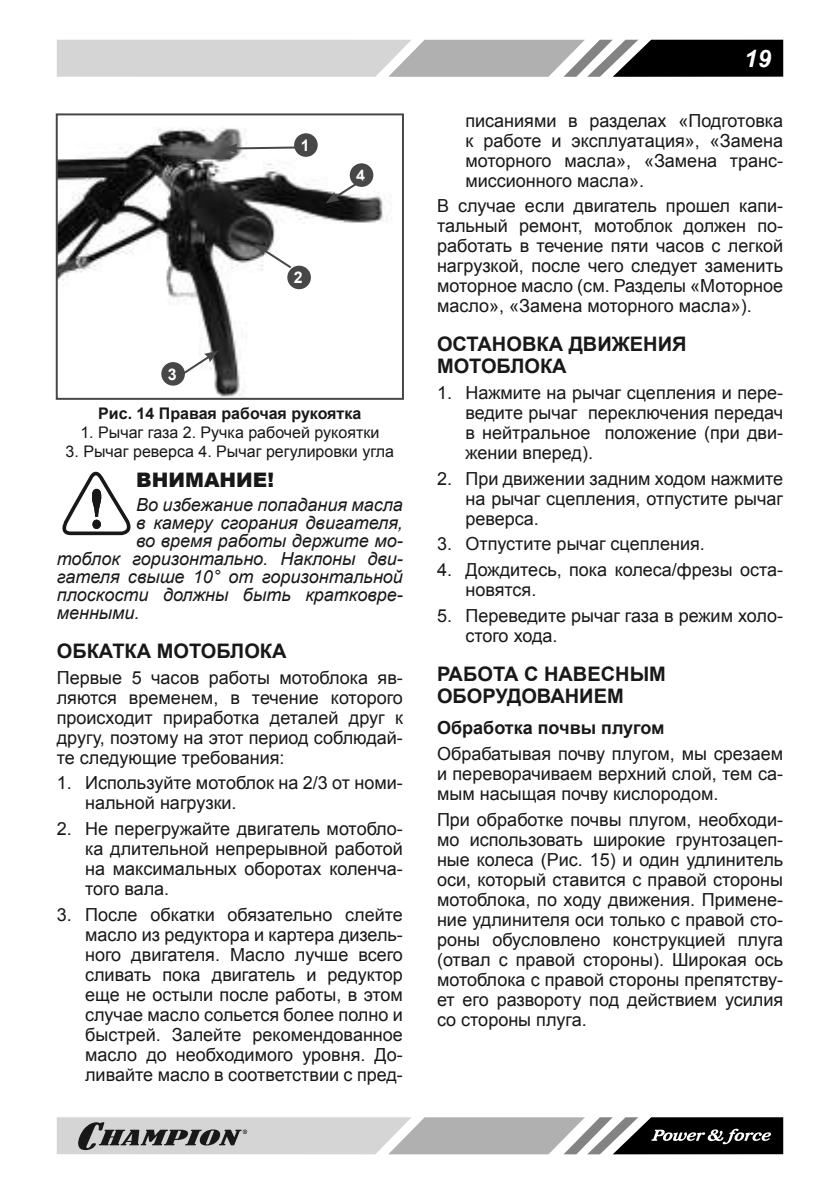
<style>
.page{position:relative;width:840px;height:1191px;background:#fff}
.page>*{position:absolute;margin:0;border:0;box-sizing:border-box;transform-origin:0 0}
.t1{font:italic 700 24px "Arial";color:#fff}
.t2{font:700 20px/22px "Arial";color:#181818}
.t3{font:900 20px "Arial";color:#181818}
.t4{font:18px/20px "Arial";color:#181818;text-align:justify}
.t5{font:italic 18px "Arial";color:#181818}
.t6{font:700 18px "Arial";color:#181818}
.t7{font:16px "Arial";color:#181818}
.t8{font:700 16px "Arial";color:#181818}
.t9{font:700 16px "Arial";color:#fff}
</style>
<div class="page">
<svg style="left:57px;top:40px;width:725px;height:37px;background:#a1a1a1"></svg>
<svg style="left:57px;top:1117px;width:725px;height:37px;background:#9b9b9b"></svg>
<img style="left:59px;top:128px;width:329px;height:269px">
<div style="left:56px;top:113px;width:348px;height:287px;border:2px solid #474747"></div>
<div style="left:294px;top:133px;width:23px;height:24px;background:#474747;border-radius:50%"></div>
<div style="left:349px;top:163px;width:24px;height:24px;background:#474747;border-radius:50%"></div>
<div style="left:287px;top:266px;width:24px;height:23px;background:#474747;border-radius:50%"></div>
<div style="left:161px;top:362px;width:24px;height:24px;background:#474747;border-radius:50%"></div>
<svg style="left:224px;top:143px;width:73px;height:10px"></svg>
<svg style="left:254px;top:244px;width:39px;height:26px"></svg>
<svg style="left:325px;top:177px;width:40px;height:27px"></svg>
<svg style="left:178px;top:350px;width:40px;height:28px"></svg>
<svg style="left:62px;top:472px;width:69px;height:63px"></svg>
<p class="t9" style="left:300px;top:136px;width:10px">1</p>
<p class="t9" style="left:294px;top:268px;width:10px">2</p>
<p class="t9" style="left:356px;top:166px;width:10px">4</p>
<p class="t9" style="left:168px;top:363px;width:10px">3</p>
<p class="t8" style="left:98px;top:403px;width:264px">Рис. 14 Правая рабочая рукоятка</p>
<p class="t7" style="left:80px;top:422px;width:300px">1. Рычаг газа 2. Ручка рабочей рукоятки</p>
<p class="t7" style="left:66px;top:441px;width:330px">3. Рычаг реверса 4. Рычаг регулировки угла</p>
<p class="t3" style="left:136px;top:465px;width:139px">ВНИМАНИЕ!</p>
<p class="t5" style="left:136px;top:493px;width:268px">Во избежание попадания масла</p>
<p class="t5" style="left:136px;top:511px;width:268px">в камеру сгорания двигателя,</p>
<p class="t5" style="left:136px;top:529px;width:268px">во время работы держите мо-</p>
<p class="t5" style="left:57px;top:547px;width:347px">тоблок горизонтально. Наклоны дви-</p>
<p class="t5" style="left:57px;top:565px;width:347px">гателя свыше 10° от горизонтальной</p>
<p class="t5" style="left:57px;top:583px;width:347px">плоскости должны быть кратковре-</p>
<p class="t5" style="left:57px;top:601px;width:84px">менными.</p>
<p class="t2" style="left:57px;top:640px;width:231px">ОБКАТКА МОТОБЛОКА</p>
<p class="t4" style="left:57px;top:667px;width:347px">Первые 5 часов работы мотоблока яв&shy;ляются временем, в течение которого происходит приработка деталей друг к другу, поэтому на этот период соблюдай&shy;те следующие требования:</p>
<p class="t4" style="left:85px;top:773px;width:319px;text-indent:-28px">1. Используйте мотоблок на 2/3 от номи&shy;нальной нагрузки.</p>
<p class="t4" style="left:85px;top:819px;width:319px;text-indent:-28px">2. Не перегружайте двигатель мотобло&shy;ка длительной непрерывной работой на максимальных оборотах коленча&shy;того вала.</p>
<p class="t4" style="left:85px;top:904px;width:319px;text-indent:-28px">3. После обкатки обязательно слейте масло из редуктора и картера дизель&shy;ного двигателя. Масло лучше всего сливать пока двигатель и редуктор еще не остыли после работы, в этом случае масло сольется более полно и быстрей. Залейте рекомендованное масло до необходимого уровня. До&shy;ливайте масло в соответствии с пред-</p>
<h1 class="t1" style="left:743px;top:44px;width:28px">19</h1>
<p class="t4" style="left:465px;top:110px;width:319px">писаниями в разделах «Подготовка к работе и эксплуатация», «Замена моторного масла», «Замена транс&shy;миссионного масла».</p>
<p class="t4" style="left:437px;top:196px;width:347px">В случае если двигатель прошел капи&shy;тальный ремонт, мотоблок должен по&shy;работать в течение пяти часов с легкой нагрузкой, после чего следует заменить моторное масло (см. Разделы «Моторное масло», «Замена моторного масла»).</p>
<p class="t2" style="left:437px;top:334px;width:251px">ОСТАНОВКА ДВИЖЕНИЯ<br>МОТОБЛОКА</p>
<p class="t4" style="left:465px;top:383px;width:319px;text-indent:-28px">1. Нажмите на рычаг сцепления и пере&shy;ведите рычаг переключения передач в нейтральное положение (при дви&shy;жении вперед).</p>
<p class="t4" style="left:465px;top:468px;width:319px;text-indent:-28px">2. При движении задним ходом нажмите на рычаг сцепления, отпустите рычаг реверса.</p>
<p class="t4" style="left:437px;top:534px;width:269px">3. Отпустите рычаг сцепления.</p>
<p class="t4" style="left:465px;top:560px;width:319px;text-indent:-28px">4. Дождитесь, пока колеса/фрезы оста&shy;новятся.</p>
<p class="t4" style="left:465px;top:605px;width:319px;text-indent:-28px">5. Переведите рычаг газа в режим холо&shy;стого хода.</p>
<p class="t2" style="left:437px;top:663px;width:230px">РАБОТА С НАВЕСНЫМ<br>ОБОРУДОВАНИЕМ</p>
<p class="t6" style="left:437px;top:716px;width:229px">Обработка почвы плугом</p>
<p class="t4" style="left:437px;top:743px;width:347px">Обрабатывая почву плугом, мы срезаем и переворачиваем верхний слой, тем са&shy;мым насыщая почву кислородом.</p>
<p class="t4" style="left:437px;top:809px;width:347px">При обработке почвы плугом, необходи&shy;мо использовать широкие грунтозацеп&shy;ные колеса (Рис. 15) и один удлинитель оси, который ставится с правой стороны мотоблока, по ходу движения. Примене&shy;ние удлинителя оси только с правой сто&shy;роны обусловлено конструкцией плуга (отвал с правой стороны). Широкая ось мотоблока с правой стороны препятству&shy;ет его развороту под действием усилия со стороны плуга.</p>
</div>
